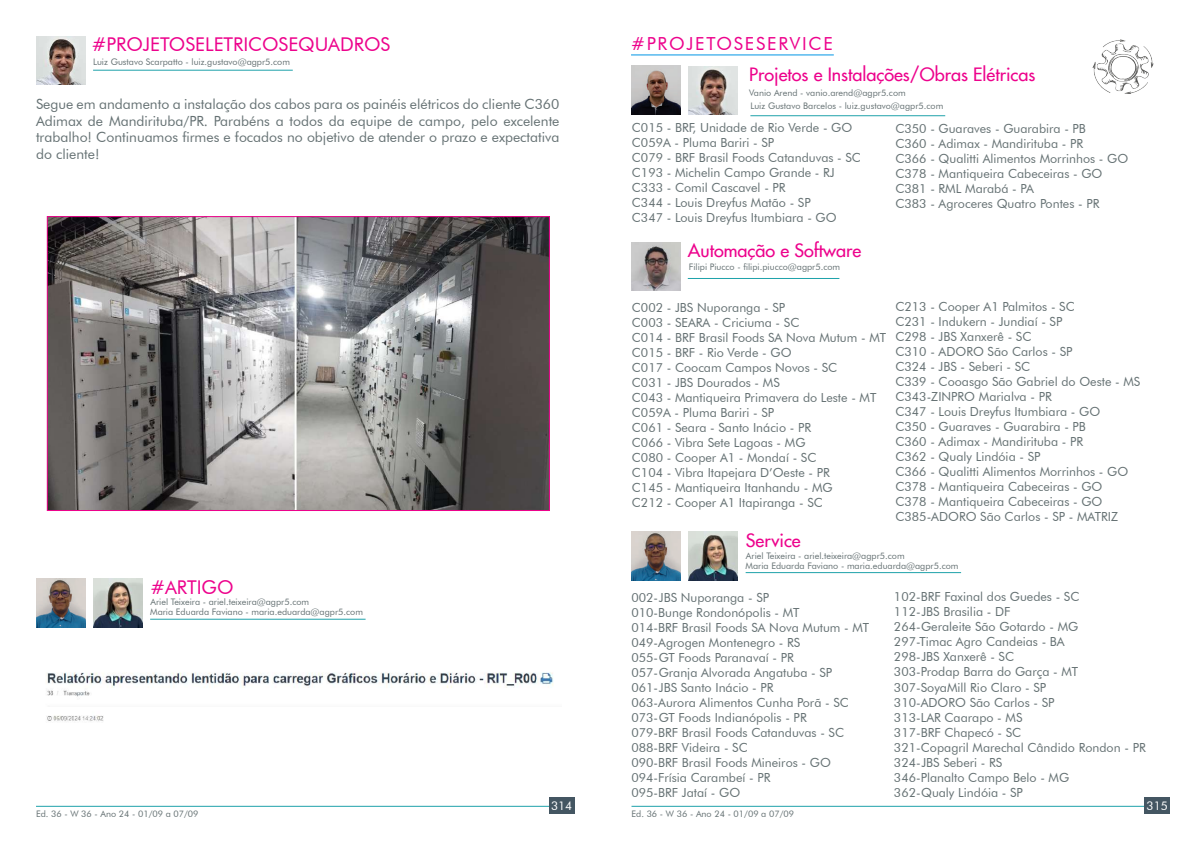
<style>
.page{position:relative;width:1191px;height:842px;background:#fff}
.page>*{position:absolute;margin:0;border:0;box-sizing:border-box;transform-origin:0 0}
.t1{font:19px "Futura BT";color:#ed028c}
.t2{font:500 18px "Futura";color:#ed028c}
.t3{font:18px "Futura BT";letter-spacing:.1em;color:#ed028c}
.t4{font:14px/16.8px "Futura BT";color:#657173;text-align:justify}
.t5{font:12.5px/15px "Futura BT";color:#657173}
.t6{font:12px "Futura BT";color:#fff}
.t7{font:9px "Futura BT";color:#657173}
</style>
<div class="page">
<hr style="left:36px;top:806px;width:523px;height:1px;background:#1ea2aa">
<hr style="left:631px;top:806px;width:524px;height:1px;background:#1ea2aa">
<div style="left:549px;top:798px;width:25px;height:16px;background:#445662"></div>
<div style="left:1144px;top:798px;width:26px;height:16px;background:#445662"></div>
<hr style="left:93px;top:70px;width:200px;height:1px;background:#1ea2aa">
<img style="left:36px;top:36px;width:49px;height:48px">
<hr style="left:150px;top:619px;width:215px;height:1px;background:#1ea2aa">
<img style="left:36px;top:578px;width:49px;height:49px">
<img style="left:93px;top:578px;width:49px;height:49px">
<img style="left:49px;top:218px;width:499px;height:291px">
<div style="left:47px;top:216px;width:503px;height:295px;border:1px solid #ed028c"></div>
<img style="left:46px;top:672px;width:508px;height:49px">
<hr style="left:745px;top:572px;width:216px;height:1px;background:#1ea2aa">
<img style="left:631px;top:532px;width:49px;height:49px">
<img style="left:688px;top:532px;width:49px;height:49px">
<hr style="left:688px;top:278px;width:151px;height:1px;background:#1ea2aa">
<img style="left:632px;top:242px;width:49px;height:48px">
<img style="left:688px;top:67px;width:49px;height:48px">
<img style="left:1092px;top:40px;width:61px;height:54px">
<hr style="left:631px;top:54px;width:203px;height:1px;background:#0096e5">
<hr style="left:750px;top:115px;width:195px;height:1px;background:#1ea2aa">
<img style="left:631px;top:65px;width:49px;height:50px">
<h1 class="t1" style="left:92px;top:33px;width:300px">#PROJETOSELETRICOSEQUADROS</h1>
<p class="t7" style="left:93px;top:56px;width:198px">Luiz Gustavo Scarpatto - luiz.gustavo@agpr5.com</p>
<p class="t4" style="left:36px;top:95px;width:525px">Segue em andamento a instalação dos cabos para os painéis elétricos do cliente C360<br>Adimax de Mandirituba/PR. Parabéns a todos da equipe de campo, pelo excelente trabalho! Continuamos firmes e focados no objetivo de atender o prazo e expectativa do cliente!</p>
<h2 class="t3" style="left:631px;top:33px;width:203px">#PROJETOSESERVICE</h2>
<h2 class="t2" style="left:749px;top:63px;width:288px">Projetos e Instalações/Obras Elétricas</h2>
<p class="t7" style="left:749px;top:87px;width:158px">Vanio Arend - vanio.arend@agpr5.com</p>
<p class="t7" style="left:750px;top:100px;width:194px">Luiz Gustavo Barcelos - luiz.gustavo@agpr5.com</p>
<p class="t5" style="left:632px;top:120px;width:230px">C015 - BRF, Unidade de Rio Verde - GO<br>C059A - Pluma Bariri - SP<br>C079 - BRF Brasil Foods Catanduvas - SC<br>C193 - Michelin Campo Grande - RJ<br>C333 - Comil Cascavel - PR<br>C344 - Louis Dreyfus Matão - SP<br>C347 - Louis Dreyfus Itumbiara - GO</p>
<p class="t5" style="left:895px;top:121px;width:234px">C350 - Guaraves - Guarabira - PB<br>C360 - Adimax - Mandirituba - PR<br>C366 - Qualitti Alimentos Morrinhos - GO<br>C378 - Mantiqueira Cabeceiras - GO<br>C381 - RML Marabá - PA<br>C383 - Agroceres Quatro Pontes - PR</p>
<h2 class="t2" style="left:688px;top:239px;width:175px">Automação e Software</h2>
<p class="t7" style="left:689px;top:261px;width:153px">Filipi Piucco - filipi.piucco@agpr5.com</p>
<p class="t5" style="left:632px;top:299px;width:256px">C002 - JBS Nuporanga - SP<br>C003 - SEARA - Criciuma - SC<br>C014 - BRF Brasil Foods SA Nova Mutum - MT<br>C015 - BRF - Rio Verde - GO<br>C017 - Coocam Campos Novos - SC<br>C031 - JBS Dourados - MS<br>C043 - Mantiqueira Primavera do Leste - MT<br>C059A - Pluma Bariri - SP<br>C061 - Seara - Santo Inácio - PR<br>C066 - Vibra Sete Lagoas - MG<br>C080 - Cooper A1 - Mondaí - SC<br>C104 - Vibra Itapejara D’Oeste - PR<br>C145 - Mantiqueira Itanhandu - MG<br>C212 - Cooper A1 Itapiranga - SC</p>
<p class="t5" style="left:895px;top:299px;width:246px">C213 - Cooper A1 Palmitos - SC<br>C231 - Indukern - Jundiaí - SP<br>C298 - JBS Xanxerê - SC<br>C310 - ADORO São Carlos - SP<br>C324 - JBS - Seberi - SC<br>C339 - Cooasgo São Gabriel do Oeste - MS<br>C343-ZINPRO Marialva - PR<br>C347 - Louis Dreyfus Itumbiara - GO<br>C350 - Guaraves - Guarabira - PB<br>C360 - Adimax - Mandirituba - PR<br>C362 - Qualy Lindóia - SP<br>C366 - Qualitti Alimentos Morrinhos - GO<br>C378 - Mantiqueira Cabeceiras - GO<br>C378 - Mantiqueira Cabeceiras - GO<br>C385-ADORO São Carlos - SP - MATRIZ</p>
<h2 class="t2" style="left:746px;top:529px;width:56px">Service</h2>
<p class="t7" style="left:745px;top:560px;width:214px">Maria Eduarda Faviano - maria.eduarda@agpr5.com</p>
<p class="t7" style="left:746px;top:550px;width:160px">Ariel Teixeira - ariel.teixeira@agpr5.com</p>
<h1 class="t1" style="left:150px;top:575px;width:85px">#ARTIGO</h1>
<p class="t7" style="left:150px;top:607px;width:214px">Maria Eduarda Faviano - maria.eduarda@agpr5.com</p>
<p class="t5" style="left:894px;top:589px;width:253px">102-BRF Faxinal dos Guedes - SC<br>112-JBS Brasilia - DF<br>264-Geraleite São Gotardo - MG<br>297-Timac Agro Candeias - BA<br>298-JBS Xanxerê - SC<br>303-Prodap Barra do Garça - MT<br>307-SoyaMill Rio Claro - SP<br>310-ADORO São Carlos - SP<br>313-LAR Caarapo - MS<br>317-BRF Chapecó - SC<br>321-Copagril Marechal Cândido Rondon - PR<br>324-JBS Seberi - RS<br>346-Planalto Campo Belo - MG<br>362-Qualy Lindóia - SP</p>
<p class="t5" style="left:631px;top:590px;width:239px">002-JBS Nuporanga - SP<br>010-Bunge Rondonópolis - MT<br>014-BRF Brasil Foods SA Nova Mutum - MT<br>049-Agrogen Montenegro - RS<br>055-GT Foods Paranavaí - PR<br>057-Granja Alvorada Angatuba - SP<br>061-JBS Santo Inácio - PR<br>063-Aurora Alimentos Cunha Porã - SC<br>073-GT Foods Indianópolis - PR<br>079-BRF Brasil Foods Catanduvas - SC<br>088-BRF Videira - SC<br>090-BRF Brasil Foods Mineiros - GO<br>094-Frísia Carambeí - PR<br>095-BRF Jataí - GO</p>
<p class="t7" style="left:150px;top:597px;width:160px">Ariel Teixeira - ariel.teixeira@agpr5.com</p>
<p class="t6" style="left:551px;top:798px;width:23px">314</p>
<p class="t6" style="left:1146px;top:798px;width:23px">315</p>
<p class="t7" style="left:36px;top:808px;width:164px">Ed. 36 - W 36 - Ano 24 - 01/09 a 07/09</p>
<p class="t7" style="left:631px;top:808px;width:164px">Ed. 36 - W 36 - Ano 24 - 01/09 a 07/09</p>
</div>
